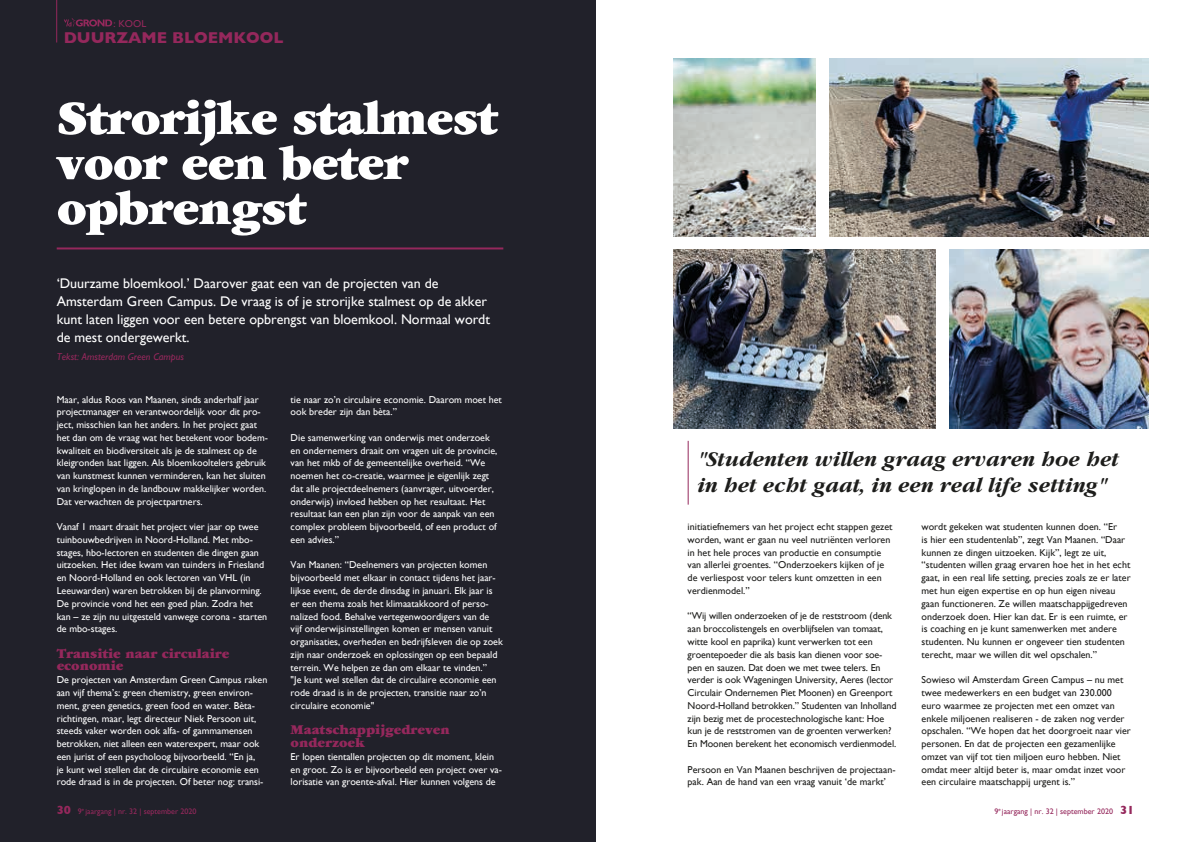
<style>
.page{position:relative;width:1191px;height:842px;background:#fff}
.page>*{position:absolute;margin:0;border:0;box-sizing:border-box;transform-origin:0 0}
.t1{font:900 50px/45px "Garamond";letter-spacing:-.02em;color:#fff}
.t2{font:italic 700 22px/25.5px "Garamond";color:#1d1d1b}
.t3{font:700 16px "Gill Sans";color:#95285c}
.t4{font:14px/18px "Gill Sans";color:#fff}
.t5{font:900 14px/12.8px "Garamond";color:#95285c}
.t6{font:10px/12.8px "Gill Sans";color:#fff}
.t7{font:10px/12.8px "Gill Sans";color:#1d1d1b}
.t8{font:italic 10px "Gill Sans";color:#95285c}
.t9{font:10px "Gill Sans";color:#95285c}
.t10{font:8px "Gill Sans";color:#95285c}
.s1{font-weight:700;font-size:12px}
</style>
<div class="page">
<div style="left:0;top:0;width:595px;height:842px;background:#21212a"></div>
<img style="left:673px;top:249px;width:262px;height:179px">
<img style="left:673px;top:58px;width:142px;height:179px">
<img style="left:950px;top:249px;width:198px;height:179px">
<img style="left:829px;top:58px;width:319px;height:179px">
<hr style="left:57px;top:247px;width:446px;height:2px;background:#95285c">
<hr style="left:687px;top:441px;width:1px;height:64px;background:#95285c">
<hr style="left:56px;top:0;width:1px;height:43px;background:#95285c">
<svg style="left:64px;top:18px;width:48px;height:9px"></svg>
<p class="t9" style="left:113px;top:17px;width:34px">: KOOL</p>
<h3 class="t3" style="left:64px;top:24px;width:221px">DUURZAME BLOEMKOOL</h3>
<h1 class="t1" style="left:57px;top:96px;width:442px">Strorijke stalmest voor een beter opbrengst</h1>
<h3 class="t4" style="left:57px;top:274px;width:435px">‘Duurzame bloemkool.’ Daarover gaat een van de projecten van de Amsterdam Green Campus. De vraag is of je strorijke stalmest op de akker kunt laten liggen voor een betere opbrengst van bloemkool. Normaal wordt de mest ondergewerkt.</h3>
<p class="t8" style="left:57px;top:350px;width:129px">Tekst: Amsterdam Green Campus</p>
<p class="t6" style="left:57px;top:393px;width:213px">Maar, aldus Roos van Maanen, sinds anderhalf jaar projectmanager en verantwoordelijk voor dit pro&shy;ject, misschien kan het anders. In het project gaat het dan om de vraag wat het betekent voor bodem&shy;kwaliteit en biodiversiteit als je de stalmest op de kleigronden laat liggen. Als bloemkooltelers gebruik van kunstmest kunnen verminderen, kan het sluiten van kringlopen in de landbouw makkelijker worden.<br>Dat verwachten de projectpartners.</p>
<p class="t6" style="left:57px;top:520px;width:212px">Vanaf 1 maart draait het project vier jaar op twee tuinbouwbedrijven in Noord-Holland. Met mbo&shy;stages, hbo-lectoren en studenten die dingen gaan uitzoeken. Het idee kwam van tuinders in Friesland en Noord-Holland en ook lectoren van VHL (in Leeuwarden) waren betrokken bij de planvorming.<br>De provincie vond het een goed plan. Zodra het kan – ze zijn nu uitgesteld vanwege corona - starten de mbo-stages.</p>
<h3 class="t5" style="left:57px;top:647px;width:174px">Transitie naar circulaire economie</h3>
<p class="t6" style="left:57px;top:673px;width:212px">De projecten van Amsterdam Green Campus raken aan vijf thema’s: green chemistry, green environ&shy;ment, green genetics, green food en water. Bèta&shy;richtingen, maar, legt directeur Niek Persoon uit, steeds vaker worden ook alfa- of gammamensen betrokken, niet alleen een waterexpert, maar ook een jurist of een psycholoog bijvoorbeeld. “En ja,<br>je kunt wel stellen dat de circulaire economie een rode draad is in de projecten. Of beter nog: transi-</p>
<p class="t6" style="left:291px;top:393px;width:213px">tie naar zo’n circulaire economie. Daarom moet het ook breder zijn dan bèta.”</p>
<p class="t6" style="left:291px;top:431px;width:208px">Die samenwerking van onderwijs met onderzoek en ondernemers draait om vragen uit de provincie, van het mkb of de gemeentelijke overheid. “We noemen het co-creatie, waarmee je eigenlijk zegt dat alle projectdeelnemers (aanvrager, uitvoerder, onderwijs) invloed hebben op het resultaat. Het resultaat kan een plan zijn voor de aanpak van een complex probleem bijvoorbeeld, of een product of een advies.”</p>
<p class="t6" style="left:291px;top:559px;width:214px">Van Maanen: “Deelnemers van projecten komen bijvoorbeeld met elkaar in contact tijdens het jaar&shy;lijkse event, de derde dinsdag in januari. Elk jaar is er een thema zoals het klimaatakkoord of perso&shy;nalized food. Behalve vertegenwoordigers van de vijf onderwijsinstellingen komen er mensen vanuit organisaties, overheden en bedrijfsleven die op zoek zijn naar onderzoek en oplossingen op een bepaald terrein. We helpen ze dan om elkaar te vinden.”<br>"Je kunt wel stellen dat de circulaire economie een rode draad is in de projecten, transitie naar zo’n circulaire economie"</p>
<h3 class="t5" style="left:291px;top:723px;width:161px">Maatschappijgedreven onderzoek</h3>
<p class="t6" style="left:291px;top:750px;width:213px">Er lopen tientallen projecten op dit moment, klein en groot. Zo is er bijvoorbeeld een project over va&shy;lorisatie van groente-afval. Hier kunnen volgens de</p>
<h2 class="t2" style="left:696px;top:447px;width:423px">"Studenten willen graag ervaren hoe het in het echt gaat, in een real life setting"</h2>
<p class="t7" style="left:687px;top:520px;width:206px">initiatiefnemers van het project echt stappen gezet worden, want er gaan nu veel nutriënten verloren in het hele proces van productie en consumptie van allerlei groentes. “Onderzoekers kijken of je de verliespost voor telers kunt omzetten in een verdienmodel.”</p>
<p class="t7" style="left:687px;top:610px;width:210px">“Wij willen onderzoeken of je de reststroom (denk aan broccolistengels en overblijfselen van tomaat, witte kool en paprika) kunt verwerken tot een groentepoeder die als basis kan dienen voor soe&shy;pen en sauzen. Dat doen we met twee telers. En verder is ook Wageningen University, Aeres (lector Circulair Ondernemen Piet Moonen) en Greenport Noord-Holland betrokken.” Studenten van Inholland zijn bezig met de procestechnologische kant: Hoe kun je de reststromen van de groenten verwerken?<br>En Moonen berekent het economisch verdienmodel.</p>
<p class="t7" style="left:687px;top:763px;width:209px">Persoon en Van Maanen beschrijven de projectaan&shy;pak. Aan de hand van een vraag vanuit ‘de markt’</p>
<p class="t7" style="left:921px;top:520px;width:210px">wordt gekeken wat studenten kunnen doen. “Er<br>is hier een studentenlab”, zegt Van Maanen. “Daar kunnen ze dingen uitzoeken. Kijk”, legt ze uit, “studenten willen graag ervaren hoe het in het echt gaat, in een real life setting, precies zoals ze er later met hun eigen expertise en op hun eigen niveau gaan functioneren. Ze willen maatschappijgedreven onderzoek doen. Hier kan dat. Er is een ruimte, er is coaching en je kunt samenwerken met andere studenten. Nu kunnen er ongeveer tien studenten terecht, maar we willen dit wel opschalen.”</p>
<p class="t7" style="left:921px;top:673px;width:211px">Sowieso wil Amsterdam Green Campus – nu met twee medewerkers en een budget van 230.000 euro waarmee ze projecten met een omzet van enkele miljoenen realiseren - de zaken nog verder opschalen. “We hopen dat het doorgroeit naar vier personen. En dat de projecten een gezamenlijke omzet van vijf tot tien miljoen euro hebben. Niet omdat meer altijd beter is, maar omdat inzet voor een circulaire maatschappij urgent is.”</p>
<p class="t10" style="left:57px;top:806px;width:141px"><span class="s1">30</span> 9<sup>e</sup> jaargang | nr. 32 | september 2020</p>
<p class="t10" style="left:994px;top:806px;width:141px">9<sup>e</sup> jaargang | nr. 32 | september 2020 <span class="s1">31</span></p>
</div>
